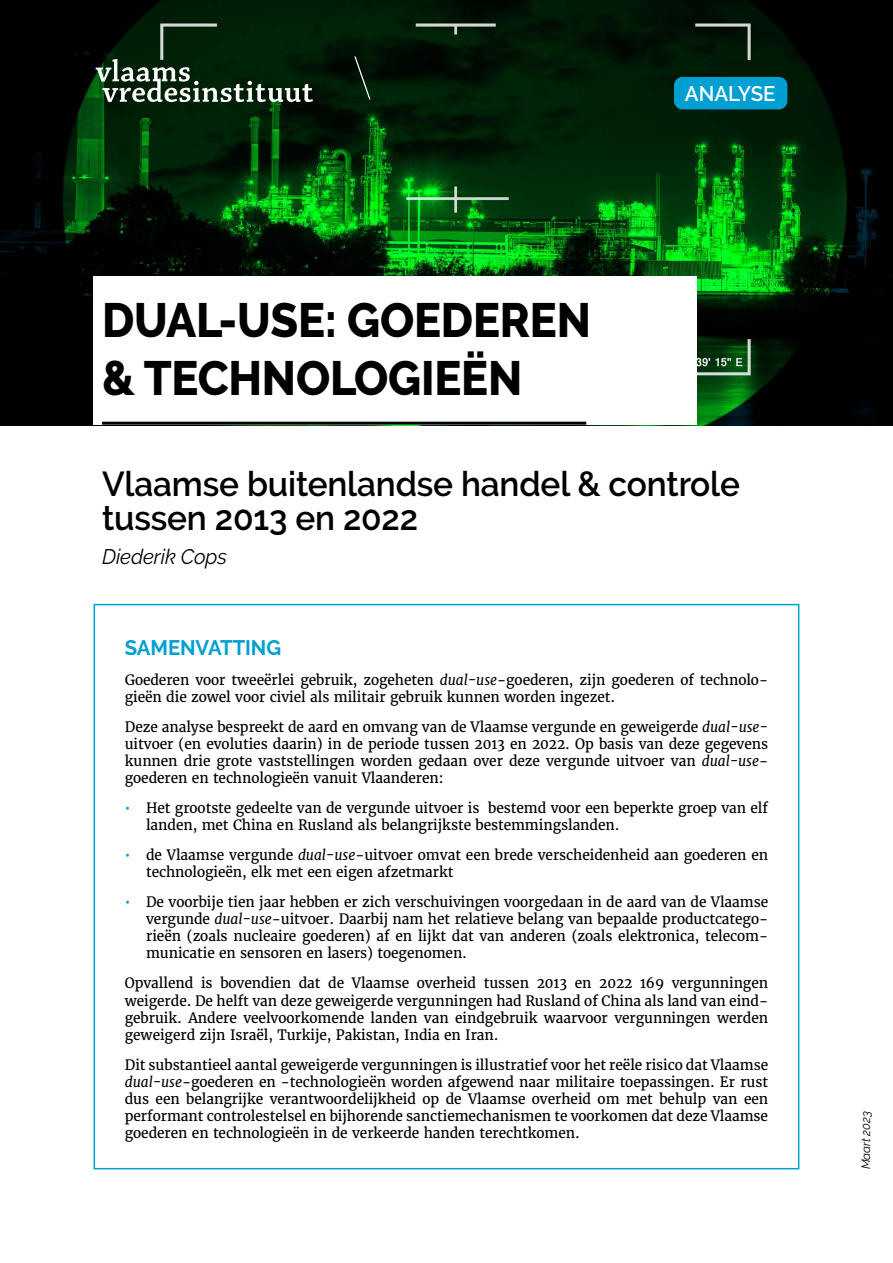
<style>
.page{position:relative;width:893px;height:1263px;background:#fff}
.page>*{position:absolute;margin:0;border:0;box-sizing:border-box;transform-origin:0 0}
._01_-_Titel_coverpag{font:800 48px/57.6px "Raleway";letter-spacing:-.005em;color:#000;scale:.94 1}
._02_-_Subtitel_cover{font:600 34.5px/34.5px "Raleway";letter-spacing:-.005em;color:#000}
._03_-_Auteur{font:italic 21px "Raleway";letter-spacing:-.005em;color:#000}
._04_-_Titel_kaderstu{font:700 21px "Raleway";letter-spacing:-.005em;color:#009fd2}
._07_-_Eindnoten_body{font:600 21px "Raleway";color:#fff}
._05_-_Body_kaderstuk{font:14.25px/17.1px "Merriweather";letter-spacing:-.005em;color:#000;text-align:justify}
._03_-_Auteur-2{font:italic 12px "Raleway";letter-spacing:-.005em;color:#000}
.s1{font-style:italic}
.s2{color:#009fd2}
</style>
<div class="page">
<img style="left:0;top:0;width:893px;height:425px">
<svg style="left:354px;top:57px;width:17px;height:42px"></svg>
<svg style="left:96px;top:59px;width:217px;height:43px"></svg>
<div style="left:674px;top:77px;width:113px;height:32px;background:#009fd2;border-radius:9px"></div>
<div style="left:94px;top:276px;width:603px;height:149px;background:#fff"></div>
<hr style="left:102px;top:422px;width:484px;height:3px;background:#000">
<p class="_01_-_Titel_coverpag" style="left:102px;top:292px;width:522px">DUAL-USE: GOEDEREN &amp; TECHNOLOGIEËN</p>
<p class="_07_-_Eindnoten_body" style="left:685px;top:81px;width:92px">ANALYSE</p>
<p class="_02_-_Subtitel_cover" style="left:102px;top:467px;width:639px">Vlaamse buitenlandse handel &amp; controle tussen 2013 en 2022</p>
<p class="_03_-_Auteur" style="left:102px;top:545px;width:127px">Diederik Cops</p>
<p class="_04_-_Titel_kaderstu" style="left:125px;top:635px;width:158px">SAMENVATTING</p>
<p class="_05_-_Body_kaderstuk" style="left:125px;top:671px;width:645px">Goederen voor tweeërlei gebruik, zogeheten <span class="s1">dual-use</span>-goederen, zijn goederen of technolo&shy;gieën die zowel voor civiel als militair gebruik kunnen worden ingezet.</p>
<p class="_05_-_Body_kaderstuk" style="left:125px;top:718px;width:645px">Deze analyse bespreekt de aard en omvang van de Vlaamse vergunde en geweigerde <span class="s1">dual-use&shy;</span>uitvoer (en evoluties daarin) in de periode tussen 2013 en 2022. Op basis van deze gegevens kunnen drie grote vaststellingen worden gedaan over deze vergunde uitvoer van <span class="s1">dual-use&shy;</span>goederen en technologieën vanuit Vlaanderen:</p>
<p class="_05_-_Body_kaderstuk" style="left:146px;top:799px;width:623px;text-indent:-21px"><span class="s2">•</span> Het grootste gedeelte van de vergunde uitvoer is bestemd voor een beperkte groep van elf landen, met China en Rusland als belangrijkste bestemmingslanden.</p>
<p class="_05_-_Body_kaderstuk" style="left:146px;top:846px;width:624px;text-indent:-21px"><span class="s2">•</span> de Vlaamse vergunde <span class="s1">dual-use</span>-uitvoer omvat een brede verscheidenheid aan goederen en technologieën, elk met een eigen afzetmarkt</p>
<p class="_05_-_Body_kaderstuk" style="left:146px;top:893px;width:624px;text-indent:-21px"><span class="s2">•</span> De voorbije tien jaar hebben er zich verschuivingen voorgedaan in de aard van de Vlaamse vergunde <span class="s1">dual-use</span>-uitvoer. Daarbij nam het relatieve belang van bepaalde productcatego&shy;rieën (zoals nucleaire goederen) af en lijkt dat van anderen (zoals elektronica, telecom&shy;municatie en sensoren en lasers) toegenomen.</p>
<p class="_05_-_Body_kaderstuk" style="left:125px;top:975px;width:645px">Opvallend is bovendien dat de Vlaamse overheid tussen 2013 en 2022 169 vergunningen weigerde. De helft van deze geweigerde vergunningen had Rusland of China als land van eind&shy;gebruik. Andere veelvoorkomende landen van eindgebruik waarvoor vergunningen werden geweigerd zijn Israël, Turkije, Pakistan, India en Iran.</p>
<p class="_05_-_Body_kaderstuk" style="left:125px;top:1056px;width:645px">Dit substantieel aantal geweigerde vergunningen is illustratief voor het reële risico dat Vlaamse <span class="s1">dual-use</span>-goederen en -technologieën worden afgewend naar militaire toepassingen. Er rust dus een belangrijke verantwoordelijkheid op de Vlaamse overheid om met behulp van een performant controlestelsel en bijhorende sanctiemechanismen te voorkomen dat deze Vlaamse goederen en technologieën in de verkeerde handen terechtkomen.</p>
<p class="_03_-_Auteur-2" style="left:859px;top:1169px;width:60px;rotate:-90deg">Maart 2023</p>
</div>
